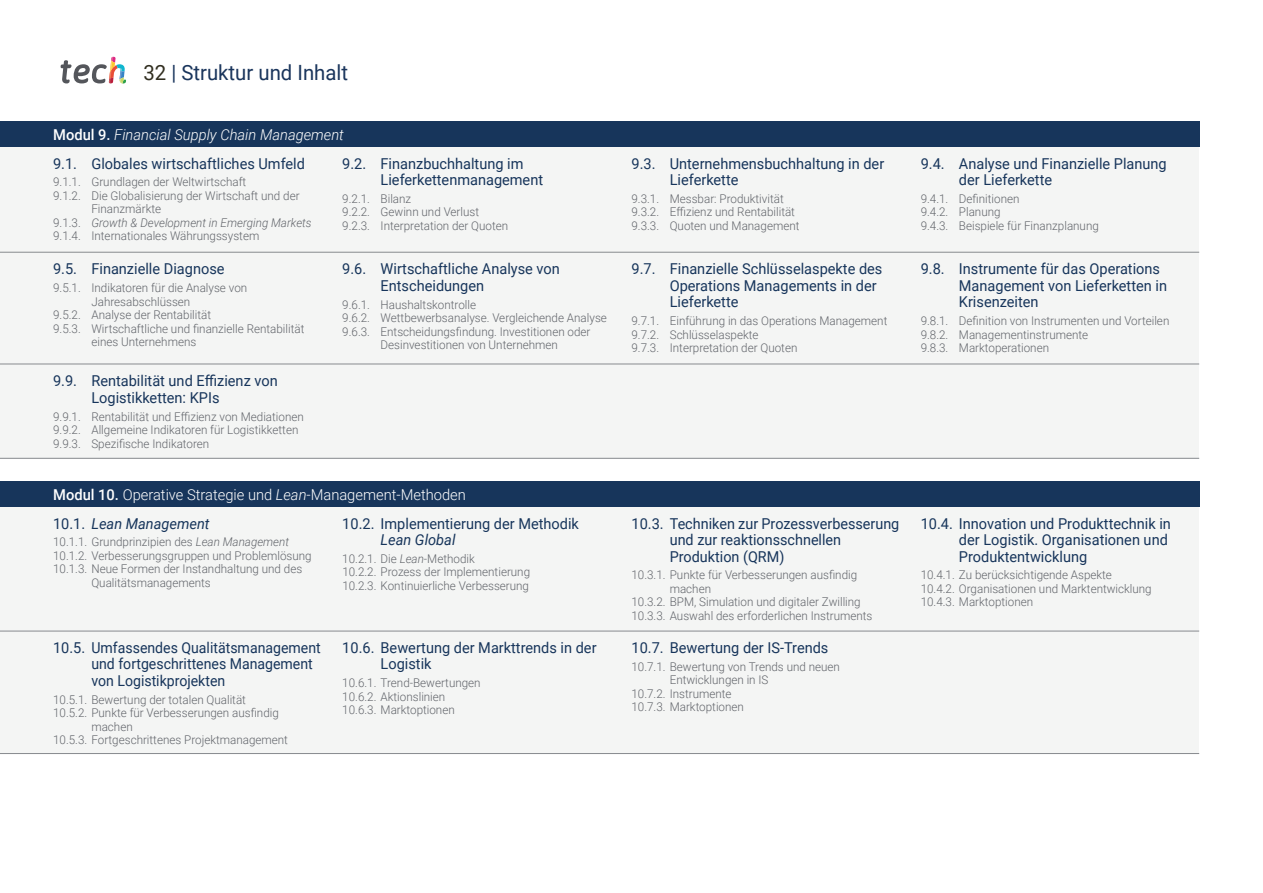
<style>
.page{position:relative;width:1263px;height:893px;background:#fff}
.page>*{position:absolute;margin:0;border:0;box-sizing:border-box;transform-origin:0 0}
.t1{font:21px "Roboto";color:#1a355c}
.t2{font:15px/16.5px "Roboto";color:#17355b}
.t3{font:300 15px "Roboto";color:#fff}
.t4{font:italic 300 15px "Roboto";color:#fff}
.t5{font:italic 15px "Roboto";color:#17355b}
.t6{font:300 12px/13.5px "Roboto";color:#61646a}
.t7{font:italic 300 12px "Roboto";color:#61646a}
.s1{color:#312e20}
.s2{font-weight:500;font-style:normal}
.s3{font-style:normal}
.s4{font-weight:500}
.s5{font-style:italic}
</style>
<div class="page">
<div style="left:0;top:136px;width:1199px;height:322px;background:#f4f5f4"></div>
<div style="left:0;top:507px;width:1199px;height:247px;background:#f4f5f4"></div>
<div style="left:0;top:121px;width:1199px;height:26px;background:#17355b"></div>
<div style="left:0;top:481px;width:1199px;height:26px;background:#17355b"></div>
<hr style="left:0;top:364px;width:1199px;height:1px;background:#878a8e">
<hr style="left:0;top:753px;width:1199px;height:1px;background:#878a8e">
<hr style="left:0;top:458px;width:1199px;height:1px;background:#878a8e">
<hr style="left:0;top:252px;width:1199px;height:1px;background:#878a8e">
<hr style="left:0;top:631px;width:1199px;height:1px;background:#878a8e">
<svg style="left:61px;top:57px;width:65px;height:27px"></svg>
<h1 class="t1" style="left:144px;top:57px;width:206px"><span class="s1">32</span> | Struktur und Inhalt</h1>
<p class="t4" style="left:53px;top:124px;width:292px"><span class="s2">Modul 9.</span> Financial Supply Chain Management</p>
<p class="t2" style="left:53px;top:154px;width:253px">9.1. Globales wirtschaftliches Umfeld</p>
<p class="t6" style="left:53px;top:175px;width:195px">9.1.1. Grundlagen der Weltwirtschaft</p>
<p class="t6" style="left:53px;top:188px;width:248px">9.1.2. Die Globalisierung der Wirtschaft und der</p>
<p class="t6" style="left:91px;top:202px;width:71px">Finanzmärkte</p>
<p class="t7" style="left:53px;top:214px;width:260px"><span class="s3">9.1.3.</span> Growth &amp; Development in Emerging Markets</p>
<p class="t6" style="left:53px;top:229px;width:208px">9.1.4. Internationales Währungssystem</p>
<p class="t2" style="left:53px;top:260px;width:173px">9.5. Finanzielle Diagnose</p>
<p class="t6" style="left:53px;top:281px;width:196px">9.5.1. Indikatoren für die Analyse von</p>
<p class="t6" style="left:91px;top:294px;width:100px">Jahresabschlüssen</p>
<p class="t6" style="left:53px;top:308px;width:160px">9.5.2. Analyse der Rentabilität</p>
<p class="t6" style="left:53px;top:321px;width:253px">9.5.3. Wirtschaftliche und finanzielle Rentabilität</p>
<p class="t6" style="left:91px;top:335px;width:106px">eines Unternehmens</p>
<p class="t2" style="left:91px;top:372px;width:188px;text-indent:-38px">9.9. Rentabilität und Effizienz von<br>Logistikketten: KPIs</p>
<p class="t6" style="left:53px;top:409px;width:252px">9.9.1. Rentabilität und Effizienz von Mediationen<br>9.9.2. Allgemeine Indikatoren für Logistikketten<br>9.9.3. Spezifische Indikatoren</p>
<p class="t2" style="left:381px;top:154px;width:164px;text-indent:-38px">9.2. Finanzbuchhaltung im<br>Lieferkettenmanagement</p>
<p class="t6" style="left:342px;top:191px;width:167px">9.2.1. Bilanz<br>9.2.2. Gewinn und Verlust<br>9.2.3. Interpretation der Quoten</p>
<p class="t2" style="left:381px;top:260px;width:181px;text-indent:-38px">9.6. Wirtschaftliche Analyse von<br>Entscheidungen</p>
<p class="t6" style="left:342px;top:297px;width:135px">9.6.1. Haushaltskontrolle</p>
<p class="t6" style="left:342px;top:311px;width:266px">9.6.2. Wettbewerbsanalyse. Vergleichende Analyse</p>
<p class="t6" style="left:342px;top:324px;width:250px">9.6.3. Entscheidungsfindung. Investitionen oder</p>
<p class="t6" style="left:381px;top:338px;width:179px">Desinvestitionen von Unternehmen</p>
<p class="t3" style="left:53px;top:484px;width:414px"><span class="s4">Modul 10.</span> Operative Strategie und <span class="s5">Lean</span>-Management-Methoden</p>
<p class="t5" style="left:53px;top:513px;width:158px"><span class="s3">10.1.</span> Lean Management</p>
<p class="t6" style="left:53px;top:535px;width:237px">10.1.1. Grundprinzipien des <span class="s5">Lean Management</span></p>
<p class="t6" style="left:53px;top:548px;width:260px">10.1.2. Verbesserungsgruppen und Problemlösung</p>
<p class="t6" style="left:53px;top:562px;width:251px">10.1.3. Neue Formen der Instandhaltung und des</p>
<p class="t6" style="left:91px;top:575px;width:121px">Qualitätsmanagements</p>
<p class="t2" style="left:91px;top:639px;width:231px;text-indent:-38px">10.5. Umfassendes Qualitätsmanagement und fortgeschrittenes Management von Logistikprojekten</p>
<p class="t6" style="left:53px;top:692px;width:194px">10.5.1. Bewertung der totalen Qualität</p>
<p class="t6" style="left:53px;top:706px;width:227px">10.5.2. Punkte für Verbesserungen ausfindig</p>
<p class="t6" style="left:91px;top:719px;width:43px">machen</p>
<p class="t6" style="left:53px;top:733px;width:236px">10.5.3. Fortgeschrittenes Projektmanagement</p>
<p class="t2" style="left:342px;top:514px;width:238px">10.2. Implementierung der Methodik</p>
<p class="t5" style="left:381px;top:529px;width:76px">Lean Global</p>
<p class="t6" style="left:342px;top:551px;width:189px">10.2.1. Die <span class="s5">Lean</span>-Methodik<br>10.2.2. Prozess der Implementierung<br>10.2.3. Kontinuierliche Verbesserung</p>
<p class="t2" style="left:381px;top:639px;width:217px;text-indent:-38px">10.6. Bewertung der Markttrends in der<br>Logistik</p>
<p class="t6" style="left:342px;top:676px;width:140px">10.6.1. Trend-Bewertungen<br>10.6.2. Aktionslinien<br>10.6.3. Marktoptionen</p>
<p class="t2" style="left:670px;top:154px;width:216px;text-indent:-38px">9.3. Unternehmensbuchhaltung in der<br>Lieferkette</p>
<p class="t6" style="left:631px;top:191px;width:169px">9.3.1. Messbar: Produktivität<br>9.3.2. Effizienz und Rentabilität<br>9.3.3. Quoten und Management</p>
<p class="t2" style="left:670px;top:260px;width:214px;text-indent:-38px">9.7. Finanzielle Schlüsselaspekte des<br>Operations Managements in der<br>Lieferkette</p>
<p class="t6" style="left:631px;top:314px;width:257px">9.7.1. Einführung in das Operations Management<br>9.7.2. Schlüsselaspekte<br>9.7.3. Interpretation der Quoten</p>
<p class="t2" style="left:959px;top:154px;width:209px;text-indent:-38px">9.4. Analyse und Finanzielle Planung der Lieferkette</p>
<p class="t6" style="left:921px;top:191px;width:180px">9.4.1. Definitionen<br>9.4.2. Planung<br>9.4.3. Beispiele für Finanzplanung</p>
<p class="t2" style="left:959px;top:260px;width:210px;text-indent:-38px">9.8. Instrumente für das Operations<br>Management von Lieferketten in<br>Krisenzeiten</p>
<p class="t6" style="left:921px;top:314px;width:250px">9.8.1. Definition von Instrumenten und Vorteilen<br>9.8.2. Managementinstrumente<br>9.8.3. Marktoperationen</p>
<p class="t2" style="left:670px;top:514px;width:231px;text-indent:-38px">10.3. Techniken zur Prozessverbesserung und zur reaktionsschnellen<br>Produktion (QRM)</p>
<p class="t6" style="left:631px;top:568px;width:227px">10.3.1. Punkte für Verbesserungen ausfindig</p>
<p class="t6" style="left:670px;top:581px;width:43px">machen</p>
<p class="t6" style="left:631px;top:595px;width:231px">10.3.2. BPM, Simulation und digitaler Zwilling</p>
<p class="t6" style="left:631px;top:608px;width:243px">10.3.3. Auswahl des erforderlichen Instruments</p>
<p class="t2" style="left:631px;top:639px;width:198px">10.7. Bewertung der IS-Trends</p>
<p class="t6" style="left:631px;top:659px;width:210px">10.7.1. Bewertung von Trends und neuen</p>
<p class="t6" style="left:670px;top:673px;width:100px">Entwicklungen in IS</p>
<p class="t6" style="left:631px;top:686px;width:102px">10.7.2. Instrumente</p>
<p class="t6" style="left:631px;top:700px;width:114px">10.7.3. Marktoptionen</p>
<p class="t2" style="left:959px;top:514px;width:213px;text-indent:-38px">10.4. Innovation und Produkttechnik in der Logistik. Organisationen und<br>Produktentwicklung</p>
<p class="t6" style="left:921px;top:568px;width:233px">10.4.1. Zu berücksichtigende Aspekte<br>10.4.2. Organisationen und Marktentwicklung<br>10.4.3. Marktoptionen</p>
</div>
